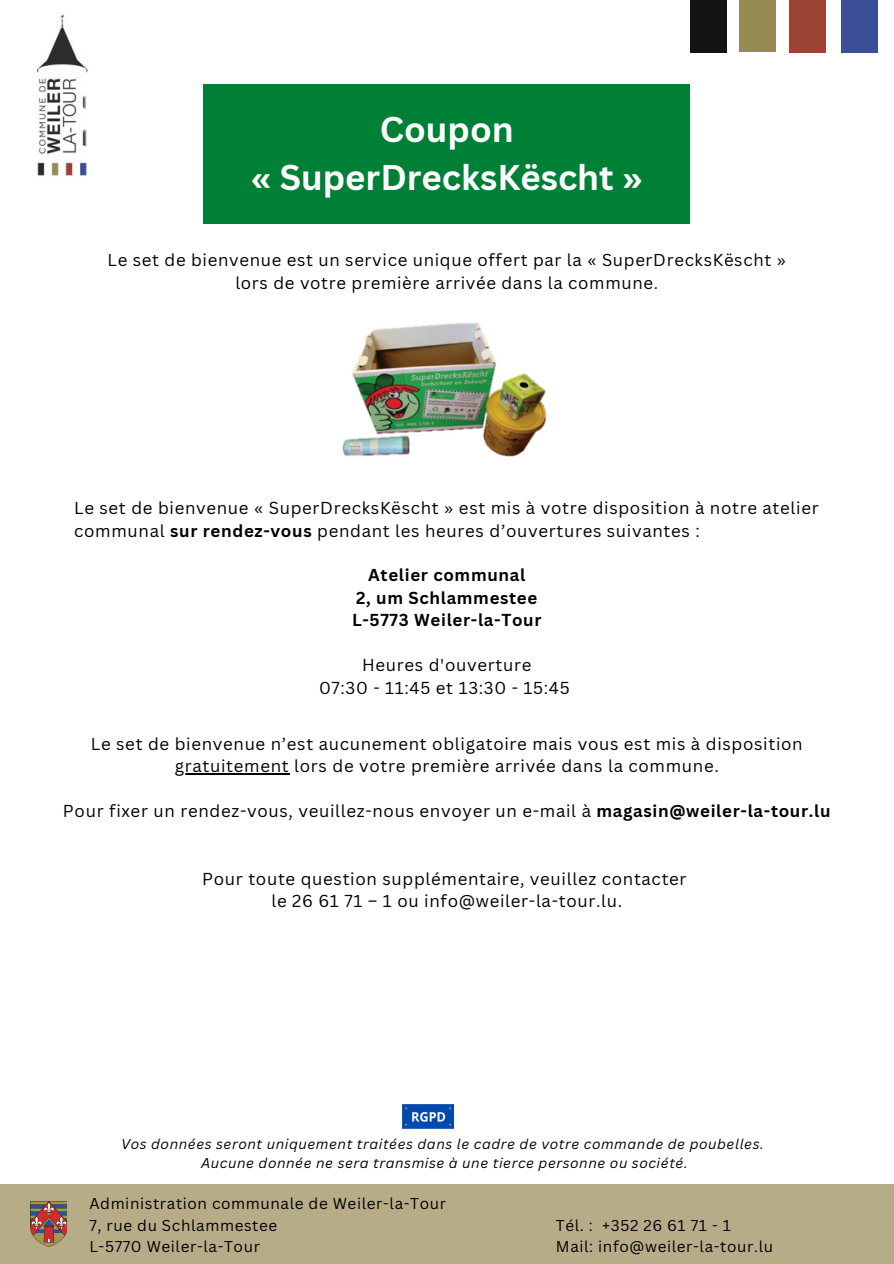
<style>
.page{position:relative;width:894px;height:1264px;background:#fff}
.page>*{position:absolute;margin:0;border:0;box-sizing:border-box;transform-origin:0 0}
.t1{font:700 34.8px/48.3px "Canva Sans";color:#fff;text-align:center}
.t2{font:16.8px/22.5px "Canva Sans";letter-spacing:.04em;color:#000;text-align:center}
.t3{font:700 16.8px/22.5px "Canva Sans";letter-spacing:.04em;color:#000;text-align:center}
.t4{font:15.3px/21.3px "Canva Sans";letter-spacing:.04em;color:#000}
.t5{font:italic 13.8px "Canva Sans";letter-spacing:.04em;color:#000}
.s1{font-weight:700}
</style>
<div class="page">
<div style="left:0;top:1184px;width:893px;height:79px;background:#b6ad88"></div>
<img style="left:31px;top:1201px;width:36px;height:45px">
<div style="left:788px;top:0;width:37px;height:52px;background:#9c4334"></div>
<div style="left:840px;top:0;width:37px;height:52px;background:#3b4f97"></div>
<div style="left:739px;top:0;width:37px;height:52px;background:#978a55"></div>
<div style="left:690px;top:0;width:36px;height:52px;background:#141414"></div>
<img style="left:36px;top:14px;width:52px;height:162px">
<div style="left:203px;top:84px;width:487px;height:140px;background:#008037"></div>
<img style="left:342px;top:323px;width:205px;height:134px">
<hr style="left:175px;top:773px;width:114px;height:1px;background:#000">
<img style="left:403px;top:1104px;width:50px;height:24px">
<h3 class="t1" style="left:251px;top:104px;width:393px">Coupon<br>« SuperDrecksKëscht »</h3>
<h3 class="t2" style="left:108px;top:249px;width:679px">Le set de bienvenue est un service unique offert par la « SuperDrecksKëscht » lors de votre première arrivée dans la commune.</h3>
<h3 class="t2" style="left:74px;top:496px;width:745px;text-align:left">Le set de bienvenue « SuperDrecksKëscht » est mis à votre disposition à notre atelier communal <span class="s1">sur rendez-vous</span> pendant les heures d’ouvertures suivantes :</h3>
<h3 class="t3" style="left:352px;top:563px;width:191px">Atelier communal<br>2, um Schlammestee<br>L-5773 Weiler-la-Tour</h3>
<p class="t2" style="left:319px;top:653px;width:252px">Heures d'ouverture<br>07:30 - 11:45 et 13:30 - 15:45</p>
<h3 class="t2" style="left:91px;top:731px;width:713px">Le set de bienvenue n’est aucunement obligatoire mais vous est mis à disposition</h3>
<p class="t2" style="left:175px;top:754px;width:545px">gratuitement lors de votre première arrivée dans la commune.</p>
<p class="t2" style="left:63px;top:799px;width:769px">Pour fixer un rendez-vous, veuillez-nous envoyer un e-mail à <span class="s1">magasin@weiler-la-tour.lu</span></p>
<p class="t2" style="left:202px;top:866px;width:486px">Pour toute question supplémentaire, veuillez contacter</p>
<p class="t2" style="left:271px;top:889px;width:352px">le 26 61 71 – 1 ou info@weiler-la-tour.lu.</p>
<h3 class="t5" style="left:121px;top:1134px;width:644px">Vos données seront uniquement traitées dans le cadre de votre commande de poubelles.</h3>
<h3 class="t5" style="left:201px;top:1153px;width:488px">Aucune donnée ne sera transmise à une tierce personne ou société.</h3>
<h3 class="t4" style="left:89px;top:1192px;width:358px">Administration communale de Weiler-la-Tour<br>7, rue du Schlammestee<br>L-5770 Weiler-la-Tour</h3>
<h2 class="t4" style="left:555px;top:1213px;width:219px">Tél. : +352 26 61 71 - 1<br>Mail: info@weiler-la-tour.lu</h2>
</div>
